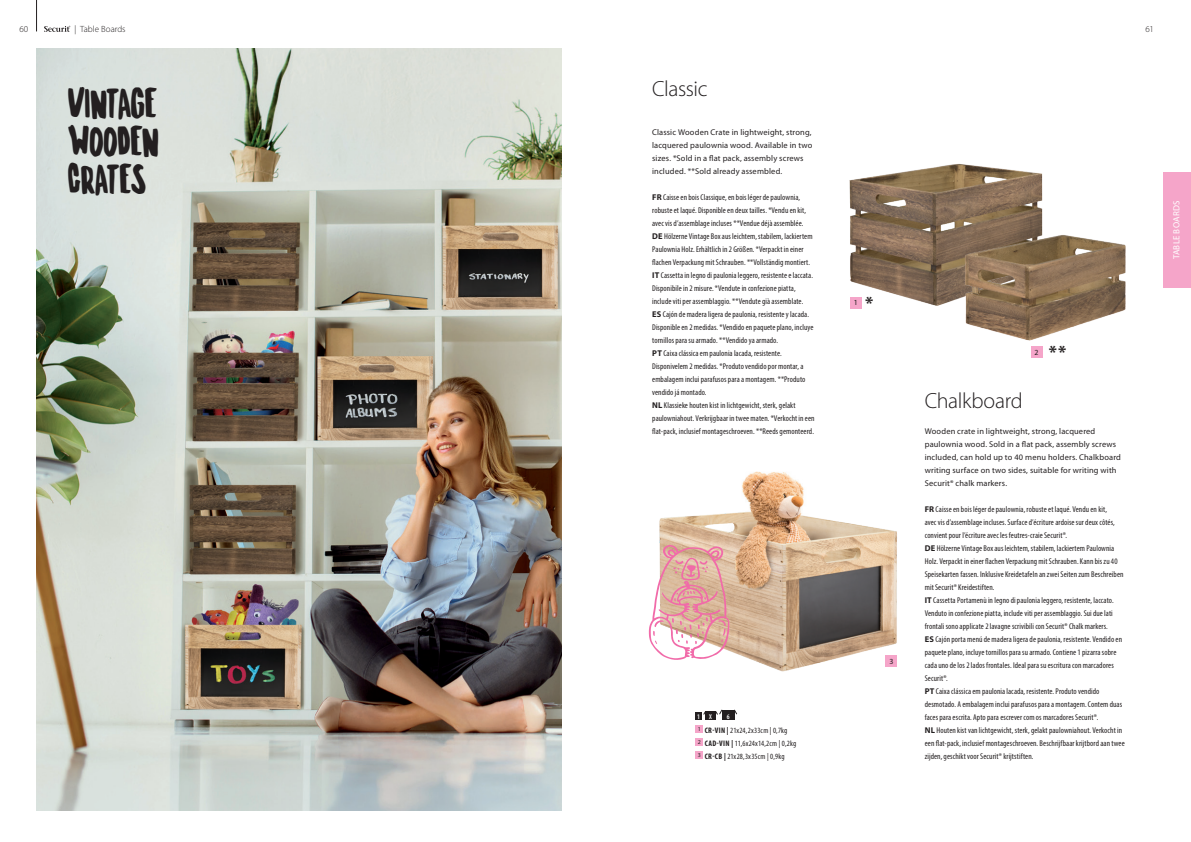
<style>
.page{position:relative;width:1191px;height:842px;background:#fff}
.page>*{position:absolute;margin:0;border:0;box-sizing:border-box;transform-origin:0 0}
.Title_BL{font:48px "Securit Hand Pro";letter-spacing:-.065em;color:#231f20}
.Sub_BL{font:300 22px "Myriad Pro";letter-spacing:-.02em;color:#231f20}
.t1{font:700 18px "Myriad Pro";color:#231f20}
.t2{font:300 9px "Myriad Pro";color:#231f20}
.t3{font:9px "Myriad Pro";letter-spacing:.02em;color:#fff}
.Translations{font:condensed 8.4px/13px "Myriad Pro";letter-spacing:.01em;color:#231f20}
.English{font:8.4px/13px "Myriad Pro";letter-spacing:.015em;color:#231f20}
.Info_tekst{font:condensed 8px "Myriad Pro";letter-spacing:.025em;color:#231f20}
.numbering_product{font:7.8px "Myriad Pro";color:#231f20}
.Info_SKU{font:600 condensed 7px "Myriad Pro";color:#fff}
.numbering_product_sm{font:6px "Myriad Pro";color:#231f20}
.s1{font-weight:700;font-stretch:normal}
.s2{font-weight:700}
</style>
<div class="page">
<img style="left:37px;top:48px;width:524px;height:763px">
<img style="left:849px;top:164px;width:194px;height:145px">
<img style="left:957px;top:228px;width:169px;height:124px">
<img style="left:648px;top:471px;width:249px;height:201px">
<div style="left:850px;top:297px;width:11px;height:11px;background:#f5a5c9"></div>
<div style="left:1031px;top:346px;width:11px;height:12px;background:#f5a5c9"></div>
<div style="left:885px;top:655px;width:12px;height:11px;background:#f5a5c9"></div>
<svg style="left:649px;top:545px;width:80px;height:115px"></svg>
<svg style="left:44px;top:26px;width:26px;height:6px"></svg>
<hr style="left:36px;top:0;width:1px;height:31px;background:#231f20">
<div style="left:1162px;top:172px;width:29px;height:116px;background:#f5a5c9"></div>
<div style="left:695px;top:712px;width:6px;height:8px;background:#231f20"></div>
<div style="left:705px;top:711px;width:11px;height:9px;background:#231f20"></div>
<div style="left:722px;top:710px;width:12px;height:10px;background:#231f20"></div>
<svg style="left:716px;top:709px;width:6px;height:6px"></svg>
<div style="left:695px;top:725px;width:8px;height:8px;background:#f5a5c9"></div>
<div style="left:695px;top:738px;width:8px;height:8px;background:#f5a5c9"></div>
<div style="left:695px;top:751px;width:8px;height:8px;background:#f5a5c9"></div>
<p class="t2" style="left:19px;top:24px;width:10px">60</p>
<p class="t2" style="left:74px;top:24px;width:53px">| Table Boards</p>
<p class="t2" style="left:1145px;top:24px;width:10px">61</p>
<p class="Title_BL" style="left:67px;top:78px;width:94px">VINTAGE</p>
<p class="Title_BL" style="left:67px;top:116px;width:95px">WOODEN</p>
<p class="Title_BL" style="left:67px;top:154px;width:82px">CRATES</p>
<p class="Sub_BL" style="left:652px;top:76px;width:57px">Classic</p>
<p class="English" style="left:652px;top:125px;width:162px">Classic Wooden Crate in lightweight, strong, lacquered paulownia wood. Available in two sizes. *Sold in a flat pack, assembly screws included. **Sold already assembled.</p>
<p class="Translations" style="left:652px;top:190px;width:162px"><span class="s1">FR</span> Caisse en bois Classique, en bois léger de paulownia, robuste et laqué. Disponible en deux tailles. *Vendu en kit, avec vis d’assemblage incluses **Vendue déjà assemblée.<br><span class="s1">DE</span> Hölzerne Vintage Box aus leichtem, stabilem, lackiertem Paulownia Holz. Erhältlich in 2 Größen. *Verpackt in einer flachen Verpackung mit Schrauben. **Vollständig montiert.</p>
<p class="Translations" style="left:652px;top:268px;width:162px"><span class="s1">IT</span> Cassetta in legno di paulonia leggero, resistente e laccata.<br>Disponibile in 2 misure. *Vendute in confezione piatta, include viti per assemblaggio. **Vendute già assemblate.</p>
<p class="Translations" style="left:652px;top:307px;width:163px"><span class="s1">ES</span> Cajón de madera ligera de paulonia, resistente y lacada.<br>Disponible en 2 medidas. *Vendido en paquete plano, incluye tornillos para su armado. **Vendido ya armado.</p>
<p class="Translations" style="left:652px;top:346px;width:155px"><span class="s1">PT</span> Caixa clássica em paulonia lacada, resistente.<br>Disponivelem 2 medidas. *Produto vendido por montar, a embalagem inclui parafusos para a montagem. **Produto vendido já montado.</p>
<p class="Translations" style="left:652px;top:398px;width:164px"><span class="s1">NL</span> Klassieke houten kist in lichtgewicht, sterk, gelakt paulowniahout. Verkrijgbaar in twee maten. *Verkocht in een flat-pack, inclusief montageschroeven. **Reeds gemonteerd.</p>
<p class="Info_SKU" style="left:697px;top:712px;width:4px">1</p>
<p class="Info_SKU" style="left:709px;top:712px;width:4px">X</p>
<p class="Info_SKU" style="left:726px;top:712px;width:4px">6</p>
<p class="numbering_product_sm" style="left:697px;top:725px;width:5px">1</p>
<p class="Info_tekst" style="left:704px;top:725px;width:84px"><span class="s2">CR-VIN |</span> 21x24,2x33cm | 0,7kg</p>
<p class="numbering_product_sm" style="left:697px;top:738px;width:5px">2</p>
<p class="Info_tekst" style="left:704px;top:738px;width:93px"><span class="s2">CAD-VIN |</span> 11,6x24x14,2cm | 0,2kg</p>
<p class="numbering_product_sm" style="left:697px;top:751px;width:5px">3</p>
<p class="Info_tekst" style="left:704px;top:751px;width:81px"><span class="s2">CR-CB |</span> 21x28,3x35cm | 0,9kg</p>
<p class="numbering_product" style="left:853px;top:298px;width:6px">1</p>
<p class="t1" style="left:865px;top:291px;width:10px">*</p>
<p class="numbering_product" style="left:889px;top:656px;width:6px">3</p>
<p class="numbering_product" style="left:1034px;top:347px;width:6px">2</p>
<p class="t1" style="left:1049px;top:340px;width:19px">**</p>
<p class="Sub_BL" style="left:924px;top:388px;width:99px">Chalkboard</p>
<p class="English" style="left:924px;top:424px;width:198px">Wooden crate in lightweight, strong, lacquered paulownia wood. Sold in a flat pack, assembly screws included, can hold up to 40 menu holders. Chalkboard writing surface on two sides, suitable for writing with Securit® chalk markers.</p>
<p class="Translations" style="left:924px;top:502px;width:192px"><span class="s1">FR</span> Caisse en bois léger de paulownia, robuste et laqué. Vendu en kit, avec vis d’assemblage incluses. Surface d’écriture ardoise sur deux côtés, convient pour l’écriture avec les feutres-craie Securit®.</p>
<p class="Translations" style="left:924px;top:541px;width:200px"><span class="s1">DE</span> Hölzerne Vintage Box aus leichtem, stabilem, lackiertem Paulownia Holz. Verpackt in einer flachen Verpackung mit Schrauben. Kann bis zu 40<br>Speisekarten fassen. Inklusive Kreidetafeln an zwei Seiten zum Beschreiben mit Securit® Kreidestiften.</p>
<p class="Translations" style="left:924px;top:593px;width:190px;text-align:justify"><span class="s1">IT</span> Cassetta Portamenù in legno di paulonia leggero, resistente, laccato.<br>Venduto in confezione piatta, include viti per assemblaggio. Sui due lati frontali sono applicate 2 lavagne scrivibili con Securit® Chalk markers.</p>
<p class="Translations" style="left:924px;top:632px;width:199px"><span class="s1">ES</span> Cajón porta menú de madera ligera de paulonia, resistente. Vendido en paquete plano, incluye tornillos para su armado. Contiene 1 pizarra sobre cada uno de los 2 lados frontales. Ideal para su escritura con marcadores Securit®.</p>
<p class="Translations" style="left:924px;top:684px;width:199px"><span class="s1">PT</span> Caixa clássica em paulonia lacada, resistente. Produto vendido desmotado. A embalagem inclui parafusos para a montagem. Contem duas faces para escrita. Apto para escrever com os marcadores Securit®.</p>
<p class="Translations" style="left:924px;top:723px;width:202px"><span class="s1">NL</span> Houten kist van lichtgewicht, sterk, gelakt paulowniahout. Verkocht in een flat-pack, inclusief montageschroeven. Beschrijfbaar krijtbord aan twee zijden, geschikt voor Securit® krijtstiften.</p>
<p class="t3" style="left:1171px;top:259px;width:60px;rotate:-90deg">TABLE BOARDS</p>
</div>
